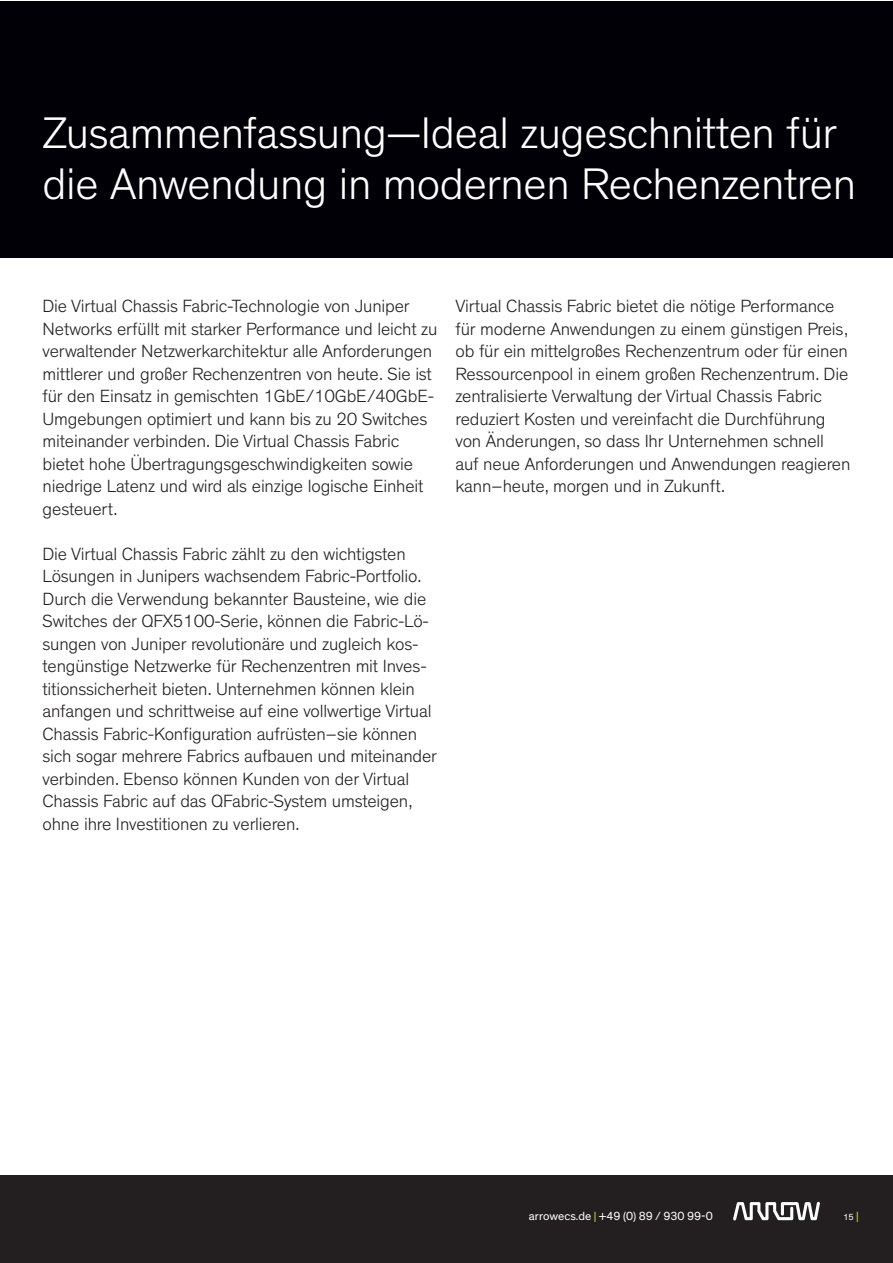
<style>
.page{position:relative;width:893px;height:1263px;background:#fff}
.page>*{position:absolute;margin:0;border:0;box-sizing:border-box;transform-origin:0 0}
.t1{font:300 45px/51px "Theinhardt";letter-spacing:-.01em;color:#fff}
.t2{font:300 18px/22.5px "Theinhardt";letter-spacing:-.01em;color:#231f20}
.t3{font:12px "Theinhardt";color:#fff}
.t4{font:9px "Theinhardt";color:#fff}
.s1{color:#c1d72f}
.s2{font-size:12px;color:#c1d72f}
</style>
<div class="page">
<div style="left:0;top:1175px;width:892px;height:88px;background:#231f20"></div>
<svg style="left:733px;top:1202px;width:87px;height:18px"></svg>
<div style="left:0;top:1px;width:892px;height:256px;background:#000006"></div>
<h1 class="t1" style="left:43px;top:108px;width:815px">Zusammenfassung—Ideal zugeschnitten für die Anwendung in modernen Rechenzentren</h1>
<p class="t2" style="left:43px;top:295px;width:396px">Die Virtual Chassis Fabric-Technologie von Juniper Networks erfüllt mit starker Performance und leicht zu verwaltender Netzwerkarchitektur alle Anforderungen mittlerer und großer Rechenzentren von heute. Sie ist für den Einsatz in gemischten 1GbE/10GbE/40GbE-Umgebungen optimiert und kann bis zu 20 Switches miteinander verbinden. Die Virtual Chassis Fabric bietet hohe Übertragungsgeschwindigkeiten sowie niedrige Latenz und wird als einzige logische Einheit gesteuert.</p>
<p class="t2" style="left:43px;top:543px;width:396px">Die Virtual Chassis Fabric zählt zu den wichtigsten Lösungen in Junipers wachsendem Fabric-Portfolio.<br>Durch die Verwendung bekannter Bausteine, wie die Switches der QFX5100-Serie, können die Fabric-Lö&shy;sungen von Juniper revolutionäre und zugleich kos&shy;tengünstige Netzwerke für Rechenzentren mit Inves&shy;titionssicherheit bieten. Unternehmen können klein anfangen und schrittweise auf eine vollwertige Virtual Chassis Fabric-Konfiguration aufrüsten–sie können sich sogar mehrere Fabrics aufbauen und miteinander verbinden. Ebenso können Kunden von der Virtual Chassis Fabric auf das QFabric-System umsteigen, ohne ihre Investitionen zu verlieren.</p>
<p class="t2" style="left:455px;top:295px;width:396px">Virtual Chassis Fabric bietet die nötige Performance für moderne Anwendungen zu einem günstigen Preis, ob für ein mittelgroßes Rechenzentrum oder für einen Ressourcenpool in einem großen Rechenzentrum. Die zentralisierte Verwaltung der Virtual Chassis Fabric reduziert Kosten und vereinfacht die Durchführung von Änderungen, so dass Ihr Unternehmen schnell auf neue Anforderungen und Anwendungen reagieren kann–heute, morgen und in Zukunft.</p>
<p class="t3" style="left:529px;top:1209px;width:185px">arrowecs.de <span class="s1">|</span> +49 (0) 89 / 930 99-0</p>
<p class="t4" style="left:843px;top:1212px;width:17px">15 <span class="s2">|</span></p>
</div>
